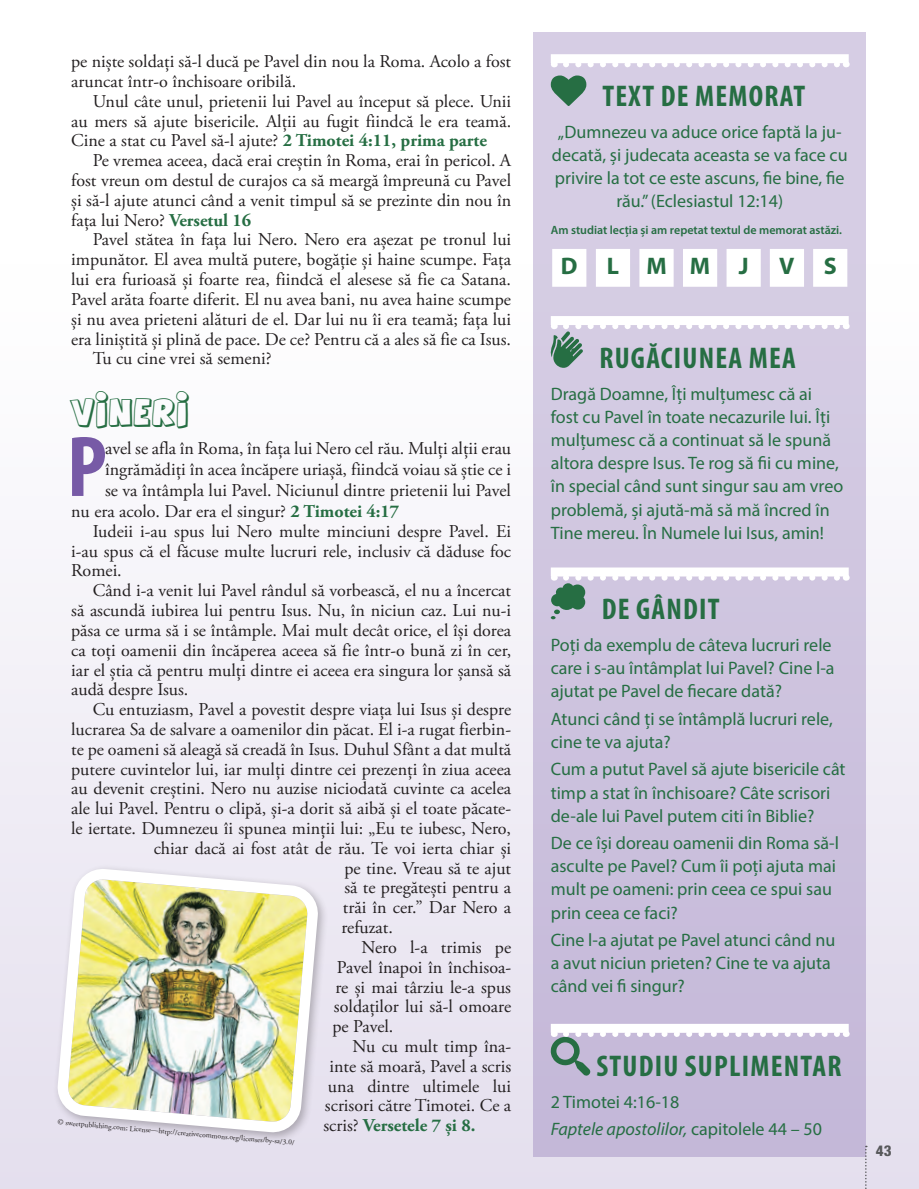
<style>
.page{position:relative;width:919px;height:1189px;background:#fff}
.page>*{position:absolute;margin:0;border:0;box-sizing:border-box;transform-origin:0 0}
.t1{font:700 condensed 87px "Myriad Pro";color:#775aa6}
.t2{font:700 condensed 30px "Myriad Pro";letter-spacing:.04em;color:#266e43}
.t3{font:26.25px "Agent Orange";color:#266e43}
.t4{font:700 24px "Myriad Pro";letter-spacing:1.16em;color:#266e43}
.t5{font:18px/19.8px "Adobe Garamond Pro";color:#231f20;text-align:justify}
.t6{font:18px/23.1px "Myriad Pro";color:#266e43}
.t7{font:700 18px "Adobe Garamond Pro";color:#266e43}
.t8{font:800 condensed 15px "Helvetica Neue LT Pro";color:#57585a}
.t9{font:600 12px "Myriad Pro";color:#266e43}
.t10{font:7.5px "Adobe Garamond Pro";color:#231f20}
.s1{font-weight:700;color:#266e43}
.s2{font-weight:400;color:#231f20}
.s3{font-style:italic}
</style>
<div class="page">
<div style="left:0;top:0;width:918px;height:1188px;background:linear-gradient(to bottom,#fff,#e5e0ee)"></div>
<div style="left:533px;top:32px;width:332px;height:1124px;background:#cec5df"></div>
<svg style="left:864px;top:1145px;width:2px;height:44px"></svg>
<div style="left:53px;top:864px;width:276px;height:278px;background:#e5e1ee"></div>
<img style="left:50px;top:862px;width:275px;height:276px">
<div style="left:550px;top:54px;width:298px;height:9px;background:#fff"></div>
<svg style="left:565px;top:63px;width:274px;height:4px"></svg>
<div style="left:550px;top:316px;width:298px;height:9px;background:#fff"></div>
<div style="left:550px;top:567px;width:298px;height:9px;background:#fff"></div>
<div style="left:550px;top:1023px;width:298px;height:9px;background:#fff"></div>
<svg style="left:550px;top:75px;width:36px;height:31px"></svg>
<div style="left:555px;top:252px;width:28px;height:31px;background:#fff"></div>
<div style="left:552px;top:249px;width:34px;height:38px;border:6px solid #fff"></div>
<div style="left:729px;top:252px;width:28px;height:31px;background:#fff"></div>
<div style="left:726px;top:249px;width:34px;height:38px;border:6px solid #fff"></div>
<div style="left:685px;top:252px;width:28px;height:31px;background:#fff"></div>
<div style="left:682px;top:249px;width:34px;height:38px;border:6px solid #fff"></div>
<div style="left:642px;top:252px;width:28px;height:31px;background:#fff"></div>
<div style="left:639px;top:249px;width:34px;height:38px;border:6px solid #fff"></div>
<div style="left:598px;top:252px;width:28px;height:31px;background:#fff"></div>
<div style="left:595px;top:249px;width:34px;height:38px;border:6px solid #fff"></div>
<div style="left:815px;top:252px;width:28px;height:31px;background:#fff"></div>
<div style="left:812px;top:249px;width:34px;height:38px;border:6px solid #fff"></div>
<div style="left:772px;top:252px;width:28px;height:31px;background:#fff"></div>
<div style="left:769px;top:249px;width:34px;height:38px;border:6px solid #fff"></div>
<svg style="left:550px;top:323px;width:289px;height:45px"></svg>
<svg style="left:550px;top:574px;width:289px;height:45px"></svg>
<svg style="left:550px;top:1030px;width:289px;height:45px"></svg>
<p class="t5" style="left:71px;top:52px;width:441px">pe niște soldați să-l ducă pe Pavel din nou la Roma. Acolo a fost aruncat într-o închisoare oribilă.</p>
<p class="t5" style="left:71px;top:92px;width:441px;text-indent:22px">Unul câte unul, prietenii lui Pavel au început să plece. Unii au mers să ajute bisericile. Alții au fugit fiindcă le era teamă.<br>Cine a stat cu Pavel să-l ajute? <span class="s1">2 Timotei 4:11, prima parte</span></p>
<p class="t5" style="left:71px;top:151px;width:441px;text-indent:22px">Pe vremea aceea, dacă erai creștin în Roma, erai în pericol. A fost vreun om destul de curajos ca să meargă împreună cu Pavel și să-l ajute atunci când a venit timpul să se prezinte din nou în fața lui Nero? <span class="s1">Versetul 16</span></p>
<p class="t5" style="left:93px;top:230px;width:419px">Pavel stătea în fața lui Nero. Nero era așezat pe tronul lui</p>
<p class="t5" style="left:71px;top:250px;width:441px">impunător. El avea multă putere, bogăție și haine scumpe. Fața</p>
<p class="t5" style="left:71px;top:270px;width:441px">lui era furioasă și foarte rea, fiindcă el alesese să fie ca Satana.</p>
<p class="t5" style="left:71px;top:290px;width:441px">Pavel arăta foarte diferit. El nu avea bani, nu avea haine scumpe</p>
<p class="t5" style="left:71px;top:310px;width:441px">și nu avea prieteni alături de el. Dar lui nu îi era teamă; fața lui</p>
<p class="t5" style="left:71px;top:329px;width:441px">era liniștită și plină de pace. De ce? Pentru că a ales să fie ca Isus.</p>
<p class="t5" style="left:93px;top:349px;width:180px">Tu cu cine vrei să semeni?</p>
<h3 class="t3" style="left:71px;top:395px;width:121px">VINERI</h3>
<h1 class="t1" style="left:67px;top:412px;width:41px">P</h1>
<p class="t5" style="left:105px;top:439px;width:407px">avel se afla în Roma, în fața lui Nero cel rău. Mulți alții erau</p>
<p class="t5" style="left:105px;top:460px;width:407px">îngrămădiți în acea încăpere uriașă, fiindcă voiau să știe ce i</p>
<p class="t5" style="left:105px;top:481px;width:407px">se va întâmpla lui Pavel. Niciunul dintre prietenii lui Pavel</p>
<p class="t5" style="left:71px;top:502px;width:329px">nu era acolo. Dar era el singur? <span class="s1">2 Timotei 4:17</span></p>
<p class="t5" style="left:93px;top:521px;width:419px">Iudeii i-au spus lui Nero multe minciuni despre Pavel. Ei</p>
<p class="t5" style="left:71px;top:541px;width:441px">i-au spus că el făcuse multe lucruri rele, inclusiv că dăduse foc</p>
<p class="t5" style="left:71px;top:561px;width:52px">Romei.</p>
<p class="t5" style="left:93px;top:581px;width:419px">Când i-a venit lui Pavel rândul să vorbească, el nu a încercat</p>
<p class="t5" style="left:71px;top:601px;width:441px">să ascundă iubirea lui pentru Isus. Nu, în niciun caz. Lui nu-i</p>
<p class="t5" style="left:71px;top:620px;width:441px">păsa ce urma să i se întâmple. Mai mult decât orice, el își dorea</p>
<p class="t5" style="left:71px;top:640px;width:441px">ca toți oamenii din încăperea aceea să fie într-o bună zi în cer,</p>
<p class="t5" style="left:71px;top:660px;width:441px">iar el știa că pentru mulți dintre ei aceea era singura lor șansă să</p>
<p class="t5" style="left:71px;top:680px;width:119px">audă despre Isus.</p>
<p class="t5" style="left:93px;top:700px;width:419px">Cu entuziasm, Pavel a povestit despre viața lui Isus și despre</p>
<p class="t5" style="left:71px;top:719px;width:441px">lucrarea Sa de salvare a oamenilor din păcat. El i-a rugat fierbin-</p>
<p class="t5" style="left:71px;top:739px;width:441px">te pe oameni să aleagă să creadă în Isus. Duhul Sfânt a dat multă</p>
<p class="t5" style="left:71px;top:759px;width:441px">putere cuvintelor lui, iar mulți dintre cei prezenți în ziua aceea</p>
<p class="t5" style="left:71px;top:779px;width:441px">au devenit creștini. Nero nu auzise niciodată cuvinte ca acelea</p>
<p class="t5" style="left:71px;top:799px;width:441px">ale lui Pavel. Pentru o clipă, și-a dorit să aibă și el toate păcate-</p>
<p class="t5" style="left:71px;top:818px;width:441px">le iertate. Dumnezeu îi spunea minții lui: „Eu te iubesc, Nero,</p>
<p class="t5" style="left:154px;top:838px;width:359px">chiar dacă ai fost atât de rău. Te voi ierta chiar și</p>
<p class="t5" style="left:344px;top:858px;width:168px">pe tine. Vreau să te ajut</p>
<p class="t5" style="left:344px;top:878px;width:168px">să te pregătești pentru a</p>
<p class="t5" style="left:343px;top:898px;width:170px">trăi în cer.” Dar Nero a</p>
<p class="t5" style="left:341px;top:917px;width:53px">refuzat.</p>
<p class="t5" style="left:361px;top:937px;width:151px">Nero l-a trimis pe</p>
<p class="t5" style="left:337px;top:957px;width:175px">Pavel înapoi în închisoa-</p>
<p class="t5" style="left:335px;top:977px;width:177px">re și mai târziu le-a spus</p>
<p class="t5" style="left:334px;top:997px;width:178px">soldaților lui să-l omoare</p>
<p class="t5" style="left:332px;top:1016px;width:62px">pe Pavel.</p>
<p class="t5" style="left:352px;top:1036px;width:160px">Nu cu mult timp îna-</p>
<p class="t5" style="left:329px;top:1056px;width:183px">inte să moară, Pavel a scris</p>
<p class="t5" style="left:328px;top:1076px;width:184px">una dintre ultimele lui</p>
<p class="t5" style="left:325px;top:1096px;width:188px">scrisori către Timotei. Ce a</p>
<p class="t7" style="left:323px;top:1114px;width:153px"><span class="s2">scris?</span> Versetele 7 și 8.</p>
<p class="t10" style="left:58px;top:1117px;width:239px;rotate:5deg">© sweetpublishing.com; License—http://creativecommons.org/licenses/by-sa/3.0/</p>
<h2 class="t2" style="left:602px;top:77px;width:204px">TEXT DE MEMORAT</h2>
<p class="t6" style="left:551px;top:120px;width:297px;text-align:center">„Dumnezeu va aduce orice faptă la ju&shy;decată, şi judecata aceasta se va face cu privire la tot ce este ascuns, fie bine, fie rău.” (Eclesiastul 12:14)</p>
<p class="t9" style="left:550px;top:223px;width:293px">Am studiat lecția și am repetat textul de memorat astăzi.</p>
<h3 class="t4" style="left:560px;top:250px;width:189px">DLMMJ</h3>
<h3 class="t4" style="left:778px;top:250px;width:59px">V S</h3>
<h2 class="t2" style="left:599px;top:339px;width:198px">RUGĂCIUNEA MEA</h2>
<p class="t6" style="left:550px;top:382px;width:294px">Dragă Doamne, Îți mulțumesc că ai fost cu Pavel în toate necazurile lui. Îți mulțumesc că a continuat să le spună altora despre Isus. Te rog să fii cu mine, în special când sunt singur sau am vreo problemă, și ajută-mă să mă încred în Tine mereu. În Numele lui Isus, amin!</p>
<h2 class="t2" style="left:601px;top:590px;width:119px">DE GÂNDIT</h2>
<p class="t6" style="left:550px;top:633px;width:285px">Poți da exemplu de câteva lucruri rele care i s-au întâmplat lui Pavel? Cine l-a ajutat pe Pavel de fiecare dată?</p>
<p class="t6" style="left:550px;top:706px;width:283px">Atunci când ți se întâmplă lucruri rele, cine te va ajuta?</p>
<p class="t6" style="left:550px;top:757px;width:296px">Cum a putut Pavel să ajute bisericile cât timp a stat în închisoare? Câte scrisori de-ale lui Pavel putem citi în Biblie?</p>
<p class="t6" style="left:550px;top:831px;width:289px">De ce își doreau oamenii din Roma să-l asculte pe Pavel? Cum îi poți ajuta mai mult pe oameni: prin ceea ce spui sau prin ceea ce faci?</p>
<p class="t6" style="left:550px;top:927px;width:286px">Cine l-a ajutat pe Pavel atunci când nu a avut niciun prieten? Cine te va ajuta când vei fi singur?</p>
<h2 class="t2" style="left:596px;top:1046px;width:246px">STUDIU SUPLIMENTAR</h2>
<p class="t6" style="left:550px;top:1087px;width:273px;line-height:27.5px">2 Timotei 4:16-18<br><span class="s3">Faptele apostolilor,</span> capitolele 44 – 50</p>
<p class="t8" style="left:875px;top:1141px;width:17px">43</p>
</div>
